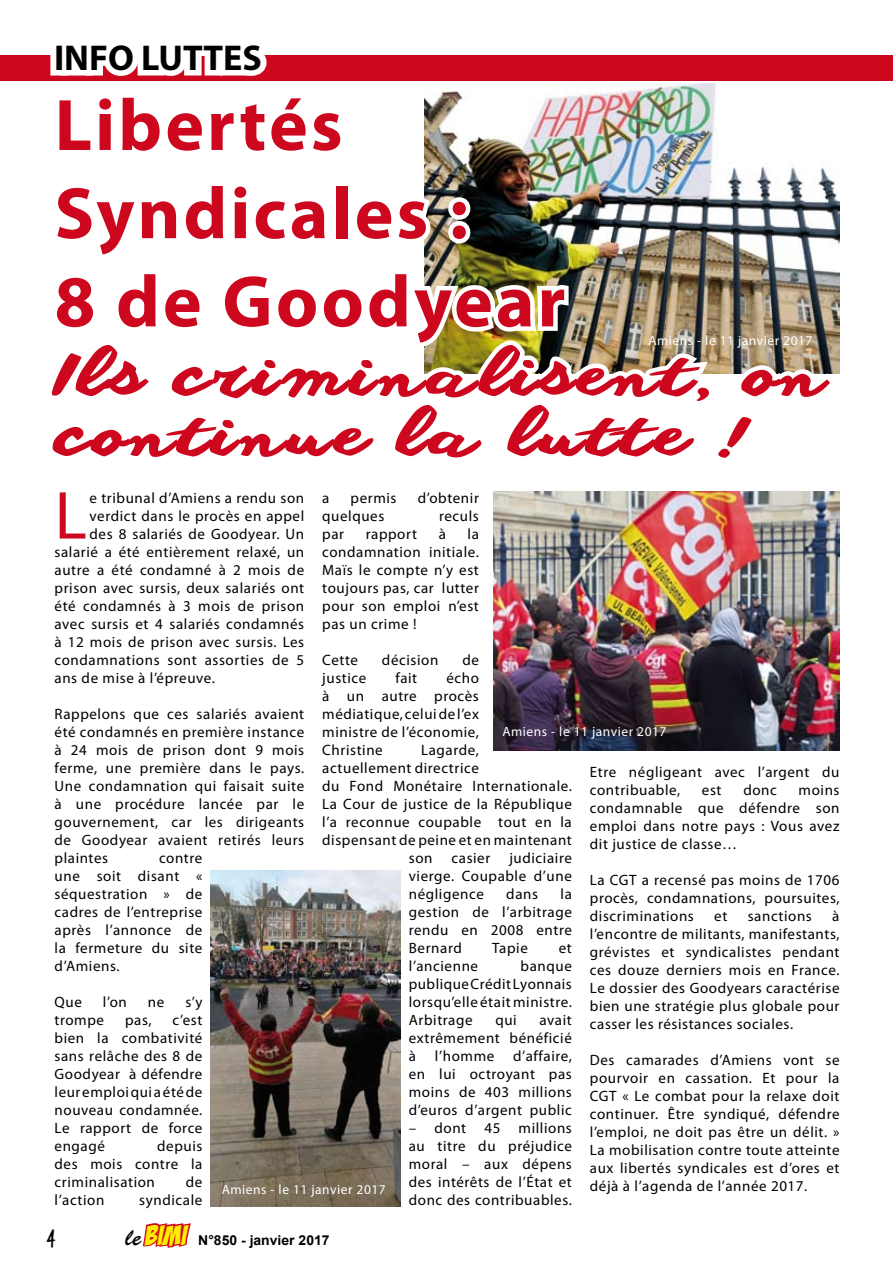
<style>
.page{position:relative;width:893px;height:1263px;background:#fff}
.page>*{position:absolute;margin:0;border:0;box-sizing:border-box;transform-origin:0 0}
.t1{font:700 73.5px/88.2px "Myriad Pro";letter-spacing:.04em;color:#cd071e}
.t2{font:68.4px "Myriad Pro";color:#cd071e}
.t3{font:55.5px/60px "anothershabby";letter-spacing:.04em;color:#cd071e;scale:1.38 1}
.t4{font:700 36px "Myriad Pro";color:#000}
.t5{font:22.5px "Trash Hand";color:#000}
.t6{font:15px/18px "Myriad Pro";letter-spacing:.04em;color:#000;text-align:justify}
.t7{font:700 13.65px "Arial";color:#000}
.t8{font:13.5px "Myriad Pro";letter-spacing:.04em;color:#fff}
.s1{font-family:"Brush Script Std";font-weight:400;font-size:24px}
.s2{font-family:"Bada Boom BB";font-weight:400;font-size:27.3px;color:#ffed00}
</style>
<div class="page">
<svg style="left:142px;top:1223px;width:49px;height:25px"></svg>
<img style="left:425px;top:83px;width:405px;height:94px">
<div style="left:0;top:55px;width:893px;height:26px;background:#cd071e"></div>
<img style="left:211px;top:871px;width:189px;height:335px">
<img style="left:494px;top:491px;width:345px;height:259px">
<svg style="left:50px;top:55px;width:217px;height:21px;background:#fbecee"></svg>
<img style="left:424px;top:177px;width:416px;height:197px">
<h3 class="t4" style="left:54px;top:34px;width:209px">INFO LUTTES</h3>
<h1 class="t1" style="left:55px;top:79px;width:512px">Libertés<br>Syndicales :<br>8 de Goodyear</h1>
<h3 class="t3" style="left:55px;top:346px;width:560px">Ils criminalisent, on continue la lutte !</h3>
<p class="t8" style="left:648px;top:332px;width:166px">Amiens - le 11 janvier 2017</p>
<h2 class="t2" style="left:55px;top:473px;width:34px">L</h2>
<p class="t6" style="left:90px;top:488px;width:216px">e tribunal d’Amiens a rendu son</p>
<p class="t6" style="left:322px;top:488px;width:9px">a</p>
<p class="t6" style="left:351px;top:488px;width:47px">permis</p>
<p class="t6" style="left:418px;top:488px;width:63px">d’obtenir</p>
<p class="t6" style="left:322px;top:506px;width:64px">quelques</p>
<p class="t6" style="left:439px;top:506px;width:41px">reculs</p>
<p class="t6" style="left:322px;top:524px;width:23px">par</p>
<p class="t6" style="left:366px;top:524px;width:53px">rapport</p>
<p class="t6" style="left:439px;top:524px;width:9px">à</p>
<p class="t6" style="left:90px;top:506px;width:216px">verdict dans le procès en appel</p>
<p class="t6" style="left:90px;top:524px;width:216px">des 8 salariés de Goodyear. Un</p>
<p class="t6" style="left:55px;top:542px;width:251px">salarié a été entièrement relaxé, un</p>
<p class="t6" style="left:55px;top:560px;width:251px">autre a été condamné à 2 mois de</p>
<p class="t6" style="left:55px;top:578px;width:251px">prison avec sursis, deux salariés ont</p>
<p class="t6" style="left:55px;top:596px;width:251px">été condamnés à 3 mois de prison</p>
<p class="t6" style="left:55px;top:614px;width:251px">avec sursis et 4 salariés condamnés</p>
<p class="t6" style="left:55px;top:632px;width:251px">à 12 mois de prison avec sursis. Les</p>
<p class="t6" style="left:55px;top:650px;width:251px">condamnations sont assorties de 5</p>
<p class="t6" style="left:55px;top:668px;width:162px">ans de mise à l’épreuve.</p>
<p class="t6" style="left:55px;top:704px;width:251px">Rappelons que ces salariés avaient été condamnés en première instance à 24 mois de prison dont 9 mois ferme, une première dans le pays.<br>Une condamnation qui faisait suite à une procédure lancée par le gouvernement, car les dirigeants de Goodyear avaient retirés leurs plaintes</p>
<p class="t6" style="left:322px;top:524px;width:158px;text-indent:145px">la condamnation initiale.<br>Maïs le compte n’y est toujours pas, car lutter pour son emploi n’est pas un crime !</p>
<p class="t6" style="left:322px;top:650px;width:37px">Cette</p>
<p class="t6" style="left:382px;top:650px;width:58px">décision</p>
<p class="t6" style="left:462px;top:650px;width:18px">de</p>
<p class="t6" style="left:322px;top:668px;width:46px">justice</p>
<p class="t6" style="left:395px;top:668px;width:23px">fait</p>
<p class="t6" style="left:322px;top:668px;width:158px;text-indent:124px">écho à un autre procès médiatique, celui de l’ex ministre de l’économie, Christine</p>
<p class="t8" style="left:502px;top:724px;width:166px">Amiens - le 11 janvier 2017</p>
<p class="t6" style="left:421px;top:740px;width:59px">Lagarde,</p>
<p class="t6" style="left:322px;top:758px;width:158px">actuellement directrice</p>
<p class="t6" style="left:322px;top:776px;width:251px">du Fond Monétaire Internationale.</p>
<p class="t6" style="left:322px;top:794px;width:251px">La Cour de justice de la République</p>
<p class="t6" style="left:322px;top:812px;width:251px">l’a reconnue coupable tout en la</p>
<p class="t6" style="left:322px;top:830px;width:251px">dispensant de peine et en maintenant</p>
<p class="t6" style="left:409px;top:848px;width:25px">son</p>
<p class="t6" style="left:451px;top:848px;width:40px">casier</p>
<p class="t6" style="left:590px;top:762px;width:251px">Etre négligeant avec l’argent du contribuable,</p>
<p class="t6" style="left:702px;top:780px;width:21px">est</p>
<p class="t6" style="left:743px;top:780px;width:35px">donc</p>
<p class="t6" style="left:590px;top:780px;width:251px;text-indent:209px">moins condamnable que défendre son emploi dans notre pays : Vous avez dit justice de classe…</p>
<p class="t6" style="left:590px;top:870px;width:251px">La CGT a recensé pas moins de 1706 procès, condamnations, poursuites, discriminations</p>
<p class="t6" style="left:409px;top:848px;width:165px;text-indent:101px">judiciaire vierge. Coupable d’une négligence</p>
<p class="t6" style="left:55px;top:848px;width:149px;text-indent:104px">contre une soit disant « séquestration » de cadres de l’entreprise après l’annonce de la fermeture du site d’Amiens.</p>
<p class="t6" style="left:55px;top:992px;width:29px">Que</p>
<p class="t6" style="left:103px;top:992px;width:25px">l’on</p>
<p class="t6" style="left:148px;top:992px;width:18px">ne</p>
<p class="t6" style="left:185px;top:992px;width:18px">s’y</p>
<p class="t6" style="left:55px;top:1010px;width:51px">trompe</p>
<p class="t6" style="left:125px;top:1010px;width:28px">pas,</p>
<p class="t6" style="left:409px;top:884px;width:165px;text-indent:152px">la gestion de l’arbitrage rendu en 2008 entre Bernard</p>
<p class="t6" style="left:506px;top:884px;width:33px">dans</p>
<p class="t6" style="left:590px;top:906px;width:251px;text-indent:242px">à l’encontre de militants, manifestants, grévistes et syndicalistes pendant ces douze derniers mois en France.<br>Le dossier des Goodyears caractérise bien une stratégie plus globale pour casser les résistances sociales.</p>
<p class="t6" style="left:590px;top:1050px;width:251px">Des camarades d’Amiens vont se pourvoir en cassation. Et pour la CGT « Le combat pour la relaxe doit continuer. être syndiqué, défendre l’emploi, ne doit pas être un délit. » La mobilisation contre toute atteinte aux libertés syndicales est d’ores et déjà à l’agenda de l’année 2017.</p>
<p class="t6" style="left:714px;top:906px;width:15px">et</p>
<p class="t6" style="left:748px;top:906px;width:66px">sanctions</p>
<p class="t6" style="left:492px;top:938px;width:37px">Tapie</p>
<p class="t6" style="left:559px;top:938px;width:15px">et</p>
<p class="t6" style="left:409px;top:956px;width:165px;text-indent:112px">banque publique Crédit lyonnais lorsqu’elle était ministre.<br>Arbitrage</p>
<p class="t6" style="left:409px;top:956px;width:71px">l’ancienne</p>
<p class="t6" style="left:55px;top:1010px;width:149px;text-indent:118px">c’est bien la combativité sans relâche des 8 de Goodyear à défendre leur emploi qui a été de nouveau condamnée.<br>Le rapport de force engagé</p>
<p class="t6" style="left:409px;top:1010px;width:165px;text-indent:131px">avait extrêmement bénéficié à</p>
<p class="t6" style="left:495px;top:1010px;width:23px">qui</p>
<p class="t6" style="left:409px;top:1046px;width:165px;text-indent:104px">d’affaire, en lui octroyant pas moins de 403 millions d’euros d’argent public</p>
<p class="t6" style="left:409px;top:1118px;width:165px">– dont 45 millions au titre du préjudice moral – aux dépens des intérêts de l’État et donc des contribuables.</p>
<p class="t6" style="left:435px;top:1046px;width:61px">l’homme</p>
<p class="t6" style="left:55px;top:1136px;width:149px;text-indent:103px">depuis des mois contre la criminalisation</p>
<p class="t6" style="left:186px;top:1172px;width:18px">de</p>
<p class="t8" style="left:222px;top:1181px;width:166px">Amiens - le 11 janvier 2017</p>
<p class="t6" style="left:55px;top:1190px;width:51px">l’action</p>
<p class="t6" style="left:139px;top:1190px;width:65px">syndicale</p>
<h3 class="t5" style="left:47px;top:1225px;width:10px">4</h3>
<p class="t7" style="left:126px;top:1231px;width:205px"><span class="s1">le</span> <span class="s2">BIMI</span> N°850 - janvier 2017</p>
</div>
